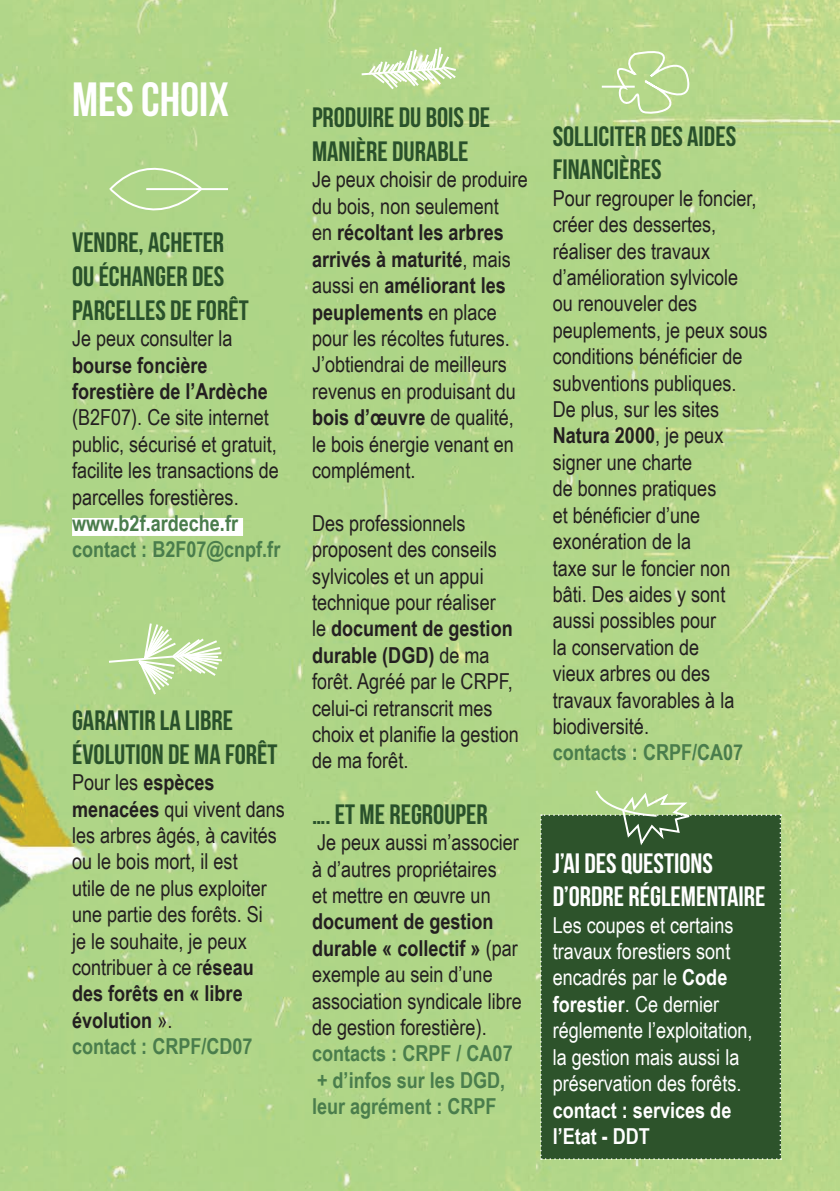
<style>
.page{position:relative;width:840px;height:1191px;background:#fff}
.page>*{position:absolute;margin:0;border:0;box-sizing:border-box;transform-origin:0 0}
.t1{font:48px "Bebas Neue";color:#fff}
.t2{font:28px/33.6px "Bebas Neue";color:#29512b}
.t3{font:28px/33.6px "Bebas Neue";color:#fff}
.t4{font:22px/26.4px "Arial Narrow";color:#231f20}
.t5{font:22px/26.4px "Arial Narrow";color:#fff}
.t6{font:700 22px/26.4px "Arial Narrow";color:#4a7d4c}
.t7{font:700 22px/26.4px "Arial Narrow";color:#231f20}
.t8{font:700 22px/26.4px "Arial Narrow";color:#fff}
.s1{font-weight:700}
.s2{font-weight:700;color:#4a7d4c}
</style>
<div class="page">
<img style="left:0;top:0;width:839px;height:1191px">
<div style="left:72px;top:518px;width:171px;height:18px;background:#fff"></div>
<svg style="left:108px;top:144px;width:96px;height:91px;background:#b2d68c"></svg>
<hr style="left:146px;top:188px;width:82px;height:2px;background:#fff">
<svg style="left:603px;top:44px;width:88px;height:73px;background:#bcdb95"></svg>
<hr style="left:601px;top:86px;width:33px;height:2px;background:#fff">
<svg style="left:107px;top:621px;width:117px;height:76px;background:#bfdd9f"></svg>
<svg style="left:359px;top:45px;width:99px;height:46px"></svg>
<svg style="left:540px;top:788px;width:240px;height:371px;background:#395e34"></svg>
<h1 class="t1" style="left:72px;top:73px;width:158px">MES CHOIX</h1>
<p class="t2" style="left:72px;top:226px;width:178px">VENDRE, ACHETER<br>OU ÉCHANGER DES<br>PARCELLES DE FORÊT</p>
<p class="t4" style="left:72px;top:324px;width:162px">Je peux consulter la</p>
<p class="t7" style="left:72px;top:350px;width:197px">bourse foncière forestière de l’Ardèche</p>
<p class="t4" style="left:72px;top:403px;width:208px">(B2F07). Ce site internet public, sécurisé et gratuit, facilite les transactions de parcelles forestières.</p>
<p class="t6" style="left:72px;top:509px;width:210px">www.b2f.ardeche.fr contact : B2F07@cnpf.fr</p>
<p class="t2" style="left:72px;top:703px;width:207px">GARANTIR LA LIBRE<br>ÉVOLUTION DE MA FORÊT</p>
<p class="t4" style="left:72px;top:768px;width:214px">Pour les <span class="s1">espèces menacées</span> qui vivent dans les arbres âgés, à cavités ou le bois mort, il est<br>utile de ne plus exploiter une partie des forêts. Si<br>je le souhaite, je peux contribuer à ce r<span class="s1">éseau des forêts en « libre évolution</span> ».<br><span class="s2">contact : CRPF/CD07</span></p>
<p class="t2" style="left:312px;top:101px;width:179px">PRODUIRE DU BOIS DE<br>MANIÈRE DURABLE</p>
<p class="t4" style="left:312px;top:166px;width:217px">Je peux choisir de produire du bois, non seulement<br>en <span class="s1">récoltant les arbres arrivés à maturité</span>, mais aussi en <span class="s1">améliorant les peuplements</span> en place pour les récoltes futures.<br>J’obtiendrai de meilleurs revenus en produisant du <span class="s1">bois d’œuvre</span> de qualité, le bois énergie venant en complément.</p>
<p class="t4" style="left:312px;top:509px;width:208px">Des professionnels proposent des conseils sylvicoles et un appui technique pour réaliser<br>le <span class="s1">document de gestion durable (DGD)</span> de ma forêt. Agréé par le CRPF, celui-ci retranscrit mes choix et planifie la gestion de ma forêt.</p>
<p class="t2" style="left:312px;top:797px;width:177px">…. ET ME REGROUPER</p>
<p class="t4" style="left:312px;top:828px;width:208px">Je peux aussi m’associer à d’autres propriétaires<br>et mettre en œuvre un</p>
<p class="t4" style="left:312px;top:907px;width:211px"><span class="s1">document de gestion durable « collectif »</span> (par exemple au sein d’une association syndicale libre de gestion forestière).</p>
<p class="t6" style="left:312px;top:1039px;width:202px">contacts : CRPF / CA07 + d’infos sur les DGD, leur agrément : CRPF</p>
<p class="t2" style="left:552px;top:119px;width:185px">SOLLICITER DES AIDES<br>FINANCIÈRES</p>
<p class="t4" style="left:552px;top:184px;width:216px">Pour regrouper le foncier, créer des dessertes, réaliser des travaux d’amélioration sylvicole<br>ou renouveler des peuplements, je peux sous conditions bénéficier de subventions publiques.<br>De plus, sur les sites<br><span class="s1">Natura 2000</span>, je peux signer une charte<br>de bonnes pratiques<br>et bénéficier d’une exonération de la<br>taxe sur le foncier non bâti. Des aides y sont aussi possibles pour<br>la conservation de<br>vieux arbres ou des travaux favorables à la biodiversité.</p>
<p class="t6" style="left:552px;top:738px;width:192px">contacts : CRPF/CA07</p>
<p class="t3" style="left:552px;top:846px;width:214px">J’AI DES QUESTIONS<br>D’ORDRE RÉGLEMENTAIRE</p>
<p class="t5" style="left:552px;top:911px;width:201px">Les coupes et certains travaux forestiers sont encadrés par le <span class="s1">Code forestier</span>. Ce dernier réglemente l’exploitation, la gestion mais aussi la préservation des forêts.</p>
<p class="t8" style="left:552px;top:1095px;width:180px">contact : services de l’Etat - DDT</p>
</div>
